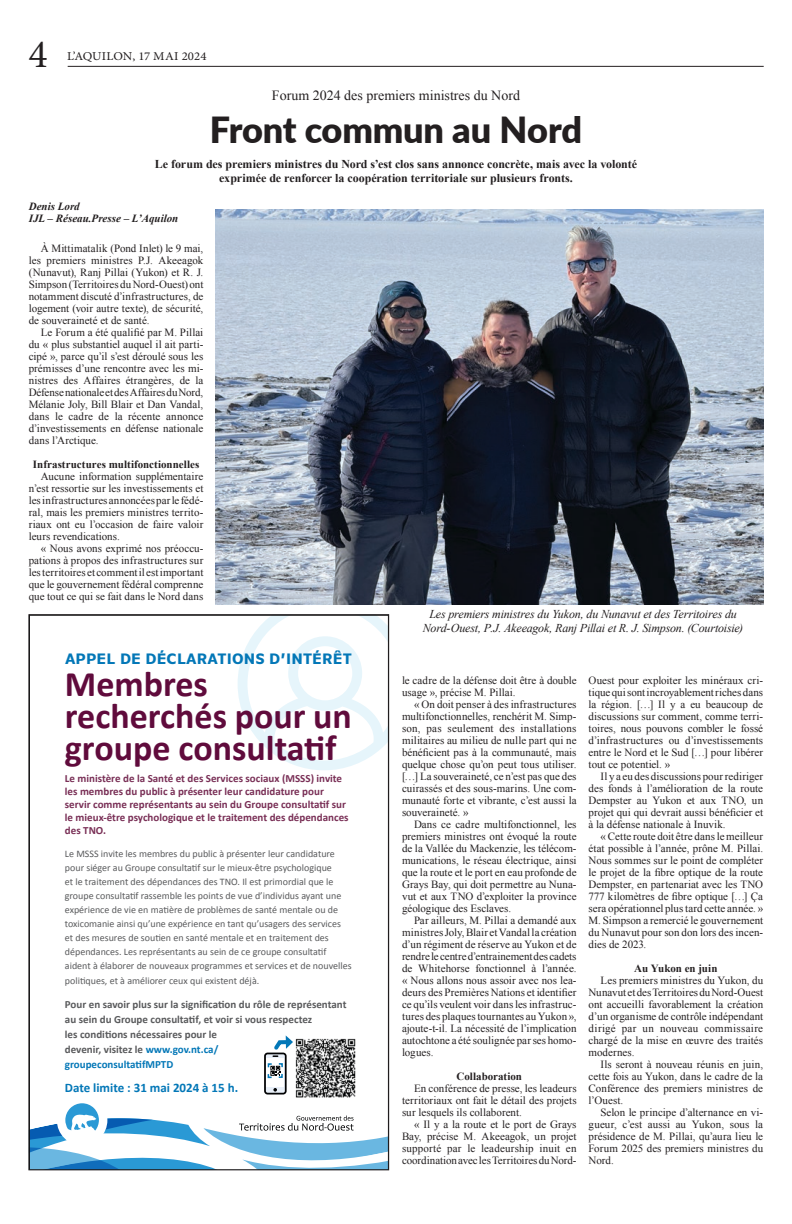
<style>
.page{position:relative;width:792px;height:1224px;background:#fff}
.page>*{position:absolute;margin:0;border:0;box-sizing:border-box;transform-origin:0 0}
.t1{font:40px "Minion Pro";color:#231f20}
.t2{font:700 36px/32px "Calibri";color:#600b3c}
.Titre_36{font:900 36px "Lato";letter-spacing:-.005em;color:#231f20}
.t3{font:700 16px "Basic Gothic Pro";letter-spacing:.01em;color:#0377b7;scale:.95 1}
.Surtitre_14{font:14px "Times New Roman";color:#231f20}
.t4{font:700 13px "Calibri";color:#0377b7}
.Chapeau{font:700 12px/14.4px "Times New Roman";letter-spacing:-.005em;color:#231f20;text-align:center}
.Bas_vignette_12{font:italic 12px/14.4px "Times New Roman";letter-spacing:-.015em;color:#231f20;text-align:center}
.t5{font:12px "Minion Pro";letter-spacing:.01em;color:#231f20;scale:1.07 1}
.Corps_de_texte{font:11px/12px "Times New Roman";color:#231f20;text-align:justify}
.t6{font:700 11px/13px "Calibri";color:#792f56}
.t7{font:700 11px/15px "Calibri";color:#595a5c}
.Intertitre{font:700 11px "Times New Roman";color:#231f20}
.Signature{font:italic 700 11px/12px "Times New Roman";color:#231f20}
.t8{font:10px/14px "Calibri";color:#595a5c}
.s1{color:#0377b7}
</style>
<div class="page">
<hr style="left:68px;top:66px;width:696px;height:1px;background:#231f20">
<img style="left:216px;top:210px;width:547px;height:394px">
<svg style="left:31px;top:617px;width:356px;height:551px"></svg>
<h1 class="t1" style="left:28px;top:27px;width:21px">4</h1>
<p class="t5" style="left:67px;top:48px;width:132px">L’AQUILON, 17 MAI 2024</p>
<p class="Surtitre_14" style="left:272px;top:86px;width:250px">Forum 2024 des premiers ministres du Nord</p>
<p class="Titre_36" style="left:210px;top:103px;width:374px">Front commun au Nord</p>
<p class="Chapeau" style="left:155px;top:156px;width:484px">Le forum des premiers ministres du Nord s’est clos sans annonce concrète, mais avec la volonté exprimée de renforcer la coopération territoriale sur plusieurs fronts.</p>
<p class="Signature" style="left:29px;top:200px;width:151px">Denis Lord<br>IJL – Réseau.Presse – L’Aquilon</p>
<p class="Corps_de_texte" style="left:29px;top:242px;width:176px;text-indent:12px">À Mittimatalik (Pond Inlet) le 9 mai, les premiers ministres P.J. Akeeagok (Nunavut), Ranj Pillai (Yukon) et R. J.<br>Simpson (Territoires duNord-Ouest) ont notamment discuté d’infrastructures, de logement (voir autre texte), de sécurité, de souveraineté et de santé.</p>
<p class="Corps_de_texte" style="left:29px;top:326px;width:176px;text-indent:12px">Le Forum a été qualifié par M. Pillai du « plus substantiel auquel il ait parti&shy;cipé », parce qu’il s’est déroulé sous les prémisses d’une rencontre avec les mi&shy;nistres des Affaires étrangères, de la DéfensenationaleetdesAffairesduNord, Mélanie Joly, Bill Blair et Dan Vandal, dans le cadre de la récente annonce d’investissements en défense nationale dans l’Arctique.</p>
<p class="Intertitre" style="left:33px;top:457px;width:168px">Infrastructures multifonctionnelles</p>
<p class="Corps_de_texte" style="left:29px;top:470px;width:176px;text-indent:12px">Aucune information supplémentaire n’est ressortie sur les investissements et lesinfrastructures annoncéesparle fédé&shy;ral, mais les premiers ministres territo&shy;riaux ont eu l’occasion de faire valoir leurs revendications.</p>
<p class="Corps_de_texte" style="left:29px;top:542px;width:176px;text-indent:12px">« Nous avons exprimé nos préoccu&shy;pations à propos des infrastructures sur lesterritoires et commentil estimportant que le gouvernement fédéral comprenne que tout ce qui se fait dans le Nord dans</p>
<p class="t3" style="left:65px;top:649px;width:303px">APPEL DE DÉCLARATIONS D’INTÉRÊT</p>
<p class="t2" style="left:65px;top:668px;width:289px">Membres recherchés pour un groupe consultatif</p>
<p class="t6" style="left:65px;top:772px;width:285px">Le ministère de la Santé et des Services sociaux (MSSS) invite les membres du public à présenter leur candidature pour servir comme représentants au sein du Groupe consultatif sur le mieux-être psychologique et le traitement des dépendances des TNO.</p>
<p class="t8" style="left:65px;top:847px;width:288px">Le MSSS invite les membres du public à présenter leur candidature pour siéger au Groupe consultatif sur le mieux-être psychologique<br>et le traitement des dépendances des TNO. Il est primordial que le groupe consultatif rassemble les points de vue d’individus ayant une expérience de vie en matière de problèmes de santé mentale ou de toxicomanie ainsi qu’une expérience en tant qu’usagers des services et des mesures de soutien en santé mentale et en traitement des dépendances. Les représentants au sein de ce groupe consultatif aident à élaborer de nouveaux programmes et services et de nouvelles</p>
<p class="t8" style="left:65px;top:974px;width:196px">politiques, et à améliorer ceux qui existent déjà.</p>
<p class="t7" style="left:65px;top:997px;width:283px">Pour en savoir plus sur la signification du rôle de représentant au sein du Groupe consultatif, et voir si vous respectez<br>les conditions nécessaires pour le<br>devenir, visitez le <span class="s1">www.gov.nt.ca/<br>groupeconsultatifMPTD</span></p>
<p class="t4" style="left:65px;top:1079px;width:175px">Date limite : 31 mai 2024 à 15 h.</p>
<p class="Bas_vignette_12" style="left:423px;top:606px;width:322px">Les premiers ministres du Yukon, du Nunavut et des Territoires du<br>Nord-Ouest, P.J. Akeeagok, Ranj Pillai et R. J. Simpson. (Courtoisie)</p>
<p class="Corps_de_texte" style="left:402px;top:674px;width:176px">le cadre de la défense doit être à double usage », précise M. Pillai.</p>
<p class="Corps_de_texte" style="left:402px;top:698px;width:176px;text-indent:12px">« On doit penser à des infrastructures multifonctionnelles, renchérit M. Simp&shy;son, pas seulement des installations militaires au milieu de nulle part qui ne bénéficient pas à la communauté, mais quelque chose qu’on peut tous utiliser. […] La souveraineté, ce n’est pas que des cuirassés et des sous-marins. Une com&shy;munauté forte et vibrante, c’est aussi la souveraineté. »</p>
<p class="Corps_de_texte" style="left:402px;top:818px;width:176px;text-indent:12px">Dans ce cadre multifonctionnel, les premiers ministres ont évoqué la route de la Vallée du Mackenzie, les télécom&shy;munications, le réseau électrique, ainsi que la route et le port en eau profonde de Grays Bay, qui doit permettre au Nuna&shy;vut et aux TNO d’exploiter la province géologique des Esclaves.</p>
<p class="Corps_de_texte" style="left:402px;top:914px;width:176px;text-indent:12px">Par ailleurs, M. Pillai a demandé aux ministresJoly,Blair etVandalla création d’un régiment de réserve au Yukon et de rendrelecentred’entrainementdescadets de Whitehorse fonctionnel à l’année. « Nous allons nous assoir avec nos lea&shy;deurs des Premières Nations et identifier ce qu’ils veulent voir danslesinfrastruc&shy;tures des plaquestournantes au Yukon », ajoute-t-il. La nécessité de l’implication autochtone a été soulignée parses homo&shy;logues.</p>
<p class="Intertitre" style="left:457px;top:1069px;width:67px">Collaboration</p>
<p class="Corps_de_texte" style="left:402px;top:1082px;width:176px;text-indent:12px">En conférence de presse, les leadeurs territoriaux ont fait le détail des projets sur lesquels ils collaborent.</p>
<p class="Corps_de_texte" style="left:402px;top:1118px;width:176px;text-indent:12px">« Il y a la route et le port de Grays Bay, précise M. Akeeagok, un projet supporté par le leadeurship inuit en coordinationaveclesTerritoiresduNord-</p>
<p class="Corps_de_texte" style="left:589px;top:674px;width:176px">Ouest pour exploiter les minéraux cri&shy;tiquequisontincroyablementrichesdans la région. […] Il y a eu beaucoup de discussions sur comment, comme terri&shy;toires, nous pouvons combler le fossé d’infrastructures ou d’investissements entre le Nord et le Sud […] pour libérer tout ce potentiel. »</p>
<p class="Corps_de_texte" style="left:589px;top:770px;width:176px;text-indent:12px">Il y a eu des discussions pourrediriger des fonds à l’amélioration de la route Dempster au Yukon et aux TNO, un projet qui qui devrait aussi bénéficier et à la défense nationale à Inuvik.</p>
<p class="Corps_de_texte" style="left:589px;top:830px;width:176px;text-indent:12px">« Cette route doit être dansle meilleur état possible à l’année, prône M. Pillai.<br>Nous sommes sur le point de compléter le projet de la fibre optique de la route Dempster, en partenariat avec les TNO 777 kilomètres de fibre optique […] Ça sera opérationnel plustard cette année. » M. Simpson a remercié le gouvernement du Nunavut pour son don lors des incen&shy;dies de 2023.</p>
<p class="Intertitre" style="left:634px;top:961px;width:85px">Au Yukon en juin</p>
<p class="Corps_de_texte" style="left:589px;top:974px;width:176px;text-indent:12px">Les premiers ministres du Yukon, du Nunavut etdesTerritoiresduNord-Ouest ont accueilli favorablement la création d’un organisme de contrôle indépendant dirigé par un nouveau commissaire chargé de la mise en œuvre des traités modernes.</p>
<p class="Corps_de_texte" style="left:589px;top:1058px;width:176px;text-indent:12px">Ils seront à nouveau réunis en juin, cette fois au Yukon, dans le cadre de la Conférence des premiers ministres de l’Ouest.</p>
<p class="Corps_de_texte" style="left:589px;top:1106px;width:176px;text-indent:12px">Selon le principe d’alternance en vi&shy;gueur, c’est aussi au Yukon, sous la présidence de M. Pillai, qu’aura lieu le Forum 2025 des premiers ministres du Nord.</p>
</div>
